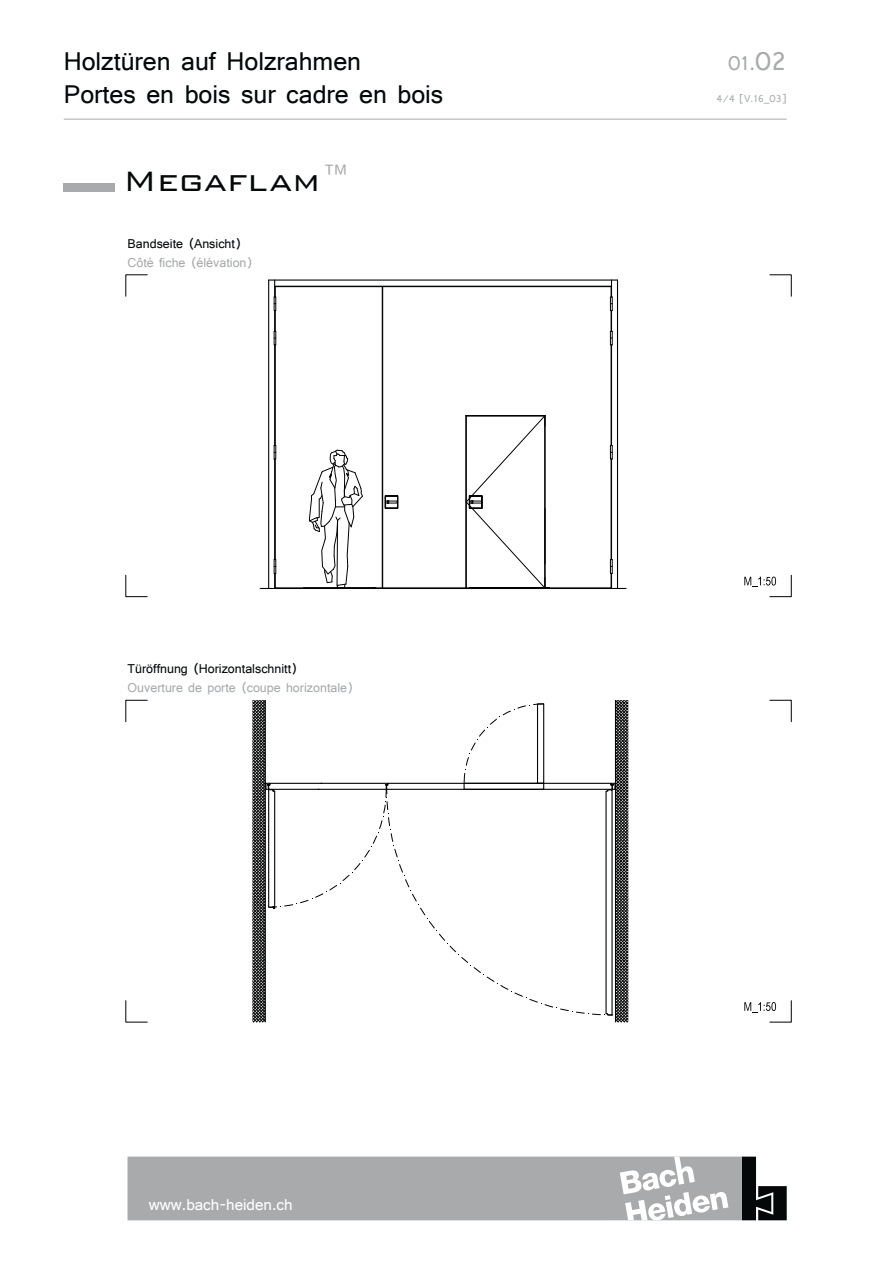
<style>
.page{position:relative;width:893px;height:1263px;background:#fff}
.page>*{position:absolute;margin:0;border:0;box-sizing:border-box;transform-origin:0 0}
.t1{font:300 37.5px "Bank Gothic BT";color:#040809}
.t2{font:27px/32.4px "Shruti";color:#040809}
.t3{font:21px "Shruti";color:#a8aaac}
.t4{font:16.5px "Shruti";color:#fff}
.t5{font:13.5px "Shruti";color:#a8aaac}
.t6{font:13.5px "Shruti";color:#040809}
.t7{font:10.5px "Shruti";color:#a8aaac}
.s1{color:#a8aaac}
.s2{font-size:27px}
</style>
<div class="page">
<hr style="left:64px;top:119px;width:723px;height:1px;background:#a8aaac">
<hr style="left:617px;top:280px;width:1px;height:308px;background:#010202">
<hr style="left:268px;top:280px;width:1px;height:308px;background:#010202">
<hr style="left:382px;top:287px;width:1px;height:301px;background:#010202">
<hr style="left:275px;top:587px;width:336px;height:1px;background:#010202">
<hr style="left:260px;top:588px;width:366px;height:1px;background:#010202">
<hr style="left:275px;top:459px;width:1px;height:101px;background:#010202">
<hr style="left:274px;top:459px;width:1px;height:101px;background:#010202">
<svg style="left:274px;top:559px;width:3px;height:29px"></svg>
<hr style="left:274px;top:345px;width:1px;height:100px;background:#010202">
<hr style="left:275px;top:345px;width:1px;height:100px;background:#010202">
<svg style="left:274px;top:445px;width:2px;height:14px"></svg>
<hr style="left:610px;top:459px;width:2px;height:101px;background:#010202">
<svg style="left:610px;top:559px;width:3px;height:29px"></svg>
<hr style="left:610px;top:345px;width:2px;height:100px;background:#010202">
<svg style="left:610px;top:445px;width:3px;height:14px"></svg>
<hr style="left:275px;top:286px;width:336px;height:1px;background:#010202">
<hr style="left:269px;top:280px;width:348px;height:1px;background:#010202">
<svg style="left:274px;top:280px;width:2px;height:65px"></svg>
<svg style="left:610px;top:280px;width:3px;height:65px"></svg>
<svg style="left:309px;top:450px;width:54px;height:138px"></svg>
<hr style="left:465px;top:416px;width:1px;height:172px;background:#010202">
<hr style="left:466px;top:415px;width:79px;height:1px;background:#010202">
<svg style="left:385px;top:496px;width:13px;height:13px"></svg>
<svg style="left:466px;top:416px;width:80px;height:172px"></svg>
<svg style="left:126px;top:275px;width:21px;height:21px"></svg>
<svg style="left:770px;top:275px;width:21px;height:21px"></svg>
<svg style="left:126px;top:575px;width:21px;height:22px"></svg>
<svg style="left:744px;top:575px;width:47px;height:22px"></svg>
<svg style="left:252px;top:700px;width:376px;height:322px"></svg>
<svg style="left:126px;top:700px;width:21px;height:22px"></svg>
<svg style="left:770px;top:700px;width:21px;height:22px"></svg>
<svg style="left:126px;top:1001px;width:21px;height:21px"></svg>
<svg style="left:744px;top:1001px;width:47px;height:21px"></svg>
<div style="left:64px;top:183px;width:51px;height:8px;background:#a8aaac"></div>
<svg style="left:742px;top:1157px;width:45px;height:63px"></svg>
<div style="left:128px;top:1157px;width:614px;height:63px;background:#a8aaac"></div>
<svg style="left:620px;top:1157px;width:108px;height:63px"></svg>
<h2 class="t2" style="left:64px;top:45px;width:381px">Holztüren auf Holzrahmen<br>Portes en bois sur cadre en bois</h2>
<h1 class="t1" style="left:123px;top:161px;width:230px">Megaflam<span class="s1">™</span></h1>
<p class="t6" style="left:128px;top:235px;width:115px">Bandseite (Ansicht)</p>
<p class="t5" style="left:128px;top:255px;width:126px">Côté fiche (élévation)</p>
<p class="t6" style="left:128px;top:660px;width:171px">Türöffnung (Horizontalschnitt)</p>
<p class="t5" style="left:128px;top:680px;width:227px">Ouverture de porte (coupe horizontale)</p>
<p class="t4" style="left:149px;top:1194px;width:145px">www.bach-heiden.ch</p>
<h3 class="t3" style="left:728px;top:51px;width:60px">01.<span class="s2">02</span></h3>
<p class="t7" style="left:716px;top:92px;width:72px">4/4 [V.16_03]</p>
</div>
